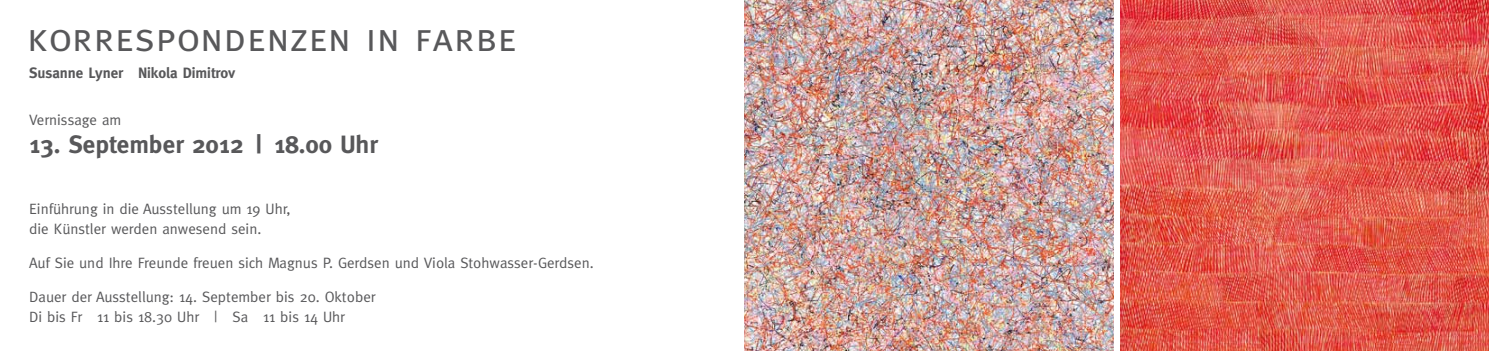
<style>
.page{position:relative;width:1489px;height:351px;background:#fff}
.page>*{position:absolute;margin:0;border:0;box-sizing:border-box;transform-origin:0 0}
.t1{font:40px "Meta Caps";letter-spacing:.02em;color:#58585a}
.t2{font:700 25px "Meta";color:#58585a}
.t3{font:15px/20px "Meta";color:#58585a}
.t4{font:700 15px "Meta";color:#58585a}
</style>
<div class="page">
<img style="left:744px;top:0;width:369px;height:351px">
<img style="left:1120px;top:0;width:368px;height:351px">
<h1 class="t1" style="left:27px;top:14px;width:491px">korrespondenzen in farbe</h1>
<p class="t4" style="left:29px;top:64px;width:208px">Susanne Lyner Nikola Dimitrov</p>
<p class="t3" style="left:29px;top:110px;width:94px">Vernissage am</p>
<h2 class="t2" style="left:29px;top:129px;width:350px">13. September 2012 | 18.00 Uhr</h2>
<p class="t3" style="left:29px;top:198px;width:263px">Einführung in die Ausstellung um 19 Uhr, die Künstler werden anwesend sein.</p>
<p class="t3" style="left:29px;top:252px;width:566px">Auf Sie und Ihre Freunde freuen sich Magnus P. Gerdsen und Viola Stohwasser-Gerdsen.</p>
<p class="t3" style="left:29px;top:287px;width:348px">Dauer der Ausstellung: 14. September bis 20. Oktober<br>Di bis Fr 11 bis 18.30 Uhr | Sa 11 bis 14 Uhr</p>
</div>
